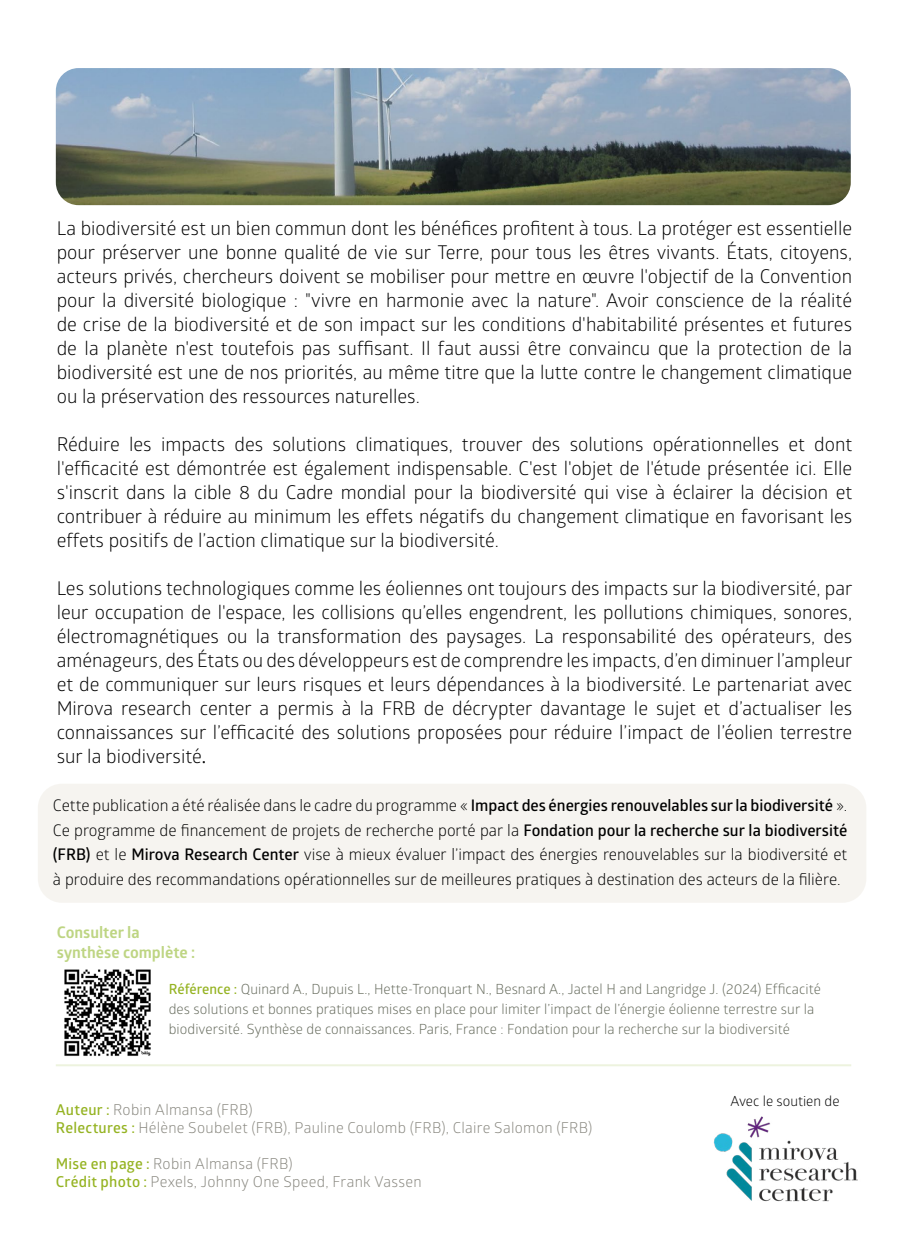
<style>
.page{position:relative;width:908px;height:1248px;background:#fff}
.page>*{position:absolute;margin:0;border:0;box-sizing:border-box;transform-origin:0 0}
.t1{font:19px/24px "Glober";color:#000;text-align:justify}
.t2{font:16px/24.4px "Glober";color:#000;text-align:justify}
.t3{font:700 16px/20px "Glober";color:#bed583}
.t4{font:15px/18px "Glober";letter-spacing:.02em;color:#87867e}
.t5{font:14px/20px "Glober";letter-spacing:.005em;color:#64695b}
.t6{font:14px "Glober";color:#000}
.s1{font-family:"Minion Pro"}
.s2{font-weight:600}
.s3{font-weight:600;color:#95b322}
</style>
<div class="page">
<hr style="left:56px;top:1064px;width:794px;height:2px;background:#edf3de">
<img style="left:56px;top:68px;width:794px;height:137px">
<img style="left:64px;top:969px;width:87px;height:87px">
<div style="left:38px;top:783px;width:828px;height:119px;background:#f6f4f0;border-radius:24px"></div>
<img style="left:713px;top:1116px;width:145px;height:86px">
<p class="t1" style="left:57px;top:215px;width:796px">La biodiversité est un bien commun dont les bénéfices profitent à tous. La protéger est essentielle pour préserver une bonne qualité de vie sur Terre, pour tous les êtres vivants. États, citoyens, acteurs privés, chercheurs doivent se mobiliser pour mettre en œuvre l'objectif de la Convention pour la diversité biologique : "vivre en harmonie avec la nature". Avoir conscience de la réalité de crise de la biodiversité et de son impact sur les conditions d'habitabilité présentes et futures de la planète n'est toutefois pas suffisant. Il faut aussi être convaincu que la protection de la biodiversité est une de nos priorités, au même titre que la lutte contre le changement climatique ou la préservation des ressources naturelles.</p>
<p class="t1" style="left:57px;top:431px;width:796px">Réduire les impacts des solutions climatiques, trouver des solutions opérationnelles et dont l'efficacité est démontrée est également indispensable. C'est l'objet de l'étude présentée ici. Elle s'inscrit dans la cible 8 du Cadre mondial pour la biodiversité qui vise à éclairer la décision et contribuer à réduire au minimum les effets négatifs du changement climatique en favorisant les effets positifs de l’action climatique sur la biodiversité.</p>
<p class="t1" style="left:57px;top:575px;width:797px">Les solutions technologiques comme les éoliennes ont toujours des impacts sur la biodiversité, par leur occupation de l'espace, les collisions qu’elles engendrent, les pollutions chimiques, sonores, électromagnétiques ou la transformation des paysages. La responsabilité des opérateurs, des aménageurs, des États ou des développeurs est de comprendre les impacts, d’en diminuer l’ampleur et de communiquer sur leurs risques et leurs dépendances à la biodiversité. Le partenariat avec Mirova research center a permis à la FRB de décrypter davantage le sujet et d’actualiser les connaissances sur l’efficacité des solutions proposées pour réduire l’impact de l’éolien terrestre sur la biodiversité<span class="s1">.</span></p>
<p class="t2" style="left:53px;top:792px;width:795px">Cette publication a été réalisée dans le cadre du programme « <span class="s2">Impact des énergies renouvelables sur la biodiversité</span> ».<br>Ce programme de financement de projets de recherche porté par la <span class="s2">Fondation pour la recherche sur la biodiversité (FRB)</span> et le <span class="s2">Mirova Research Center</span> vise à mieux évaluer l’impact des énergies renouvelables sur la biodiversité et à produire des recommandations opérationnelles sur de meilleures pratiques à destination des acteurs de la filière.</p>
<p class="t3" style="left:57px;top:921px;width:140px">Consulter la synthèse complète :</p>
<p class="t5" style="left:169px;top:977px;width:653px"><span class="s3">Référence :</span> Quinard A., Dupuis L., Hette-Tronquart N., Besnard A., Jactel H and Langridge J. (2024) Efficacité des solutions et bonnes pratiques mises en place pour limiter l’impact de l’énergie éolienne terrestre sur la biodiversité. Synthèse de connaissances. Paris, France : Fondation pour la recherche sur la biodiversité</p>
<p class="t4" style="left:56px;top:1100px;width:538px"><span class="s3">Auteur :</span> Robin Almansa (FRB)<br><span class="s3">Relectures :</span> Hélène Soubelet (FRB), Pauline Coulomb (FRB), Claire Salomon (FRB)</p>
<p class="t4" style="left:56px;top:1154px;width:367px"><span class="s3">Mise en page :</span> Robin Almansa (FRB)<br><span class="s3">Crédit photo :</span> Pexels, Johnny One Speed, Frank Vassen</p>
<p class="t6" style="left:730px;top:1090px;width:110px">Avec le soutien de</p>
</div>
